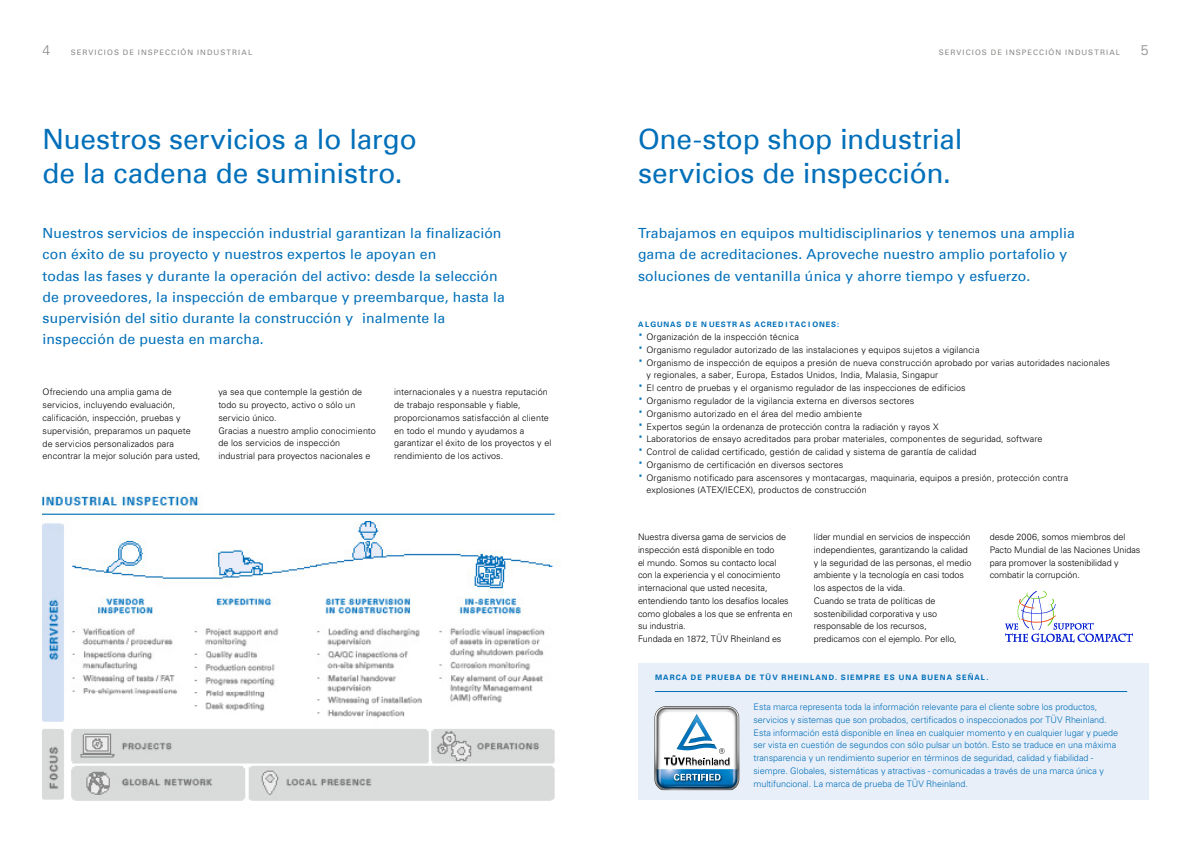
<style>
.page{position:relative;width:1191px;height:842px;background:#fff}
.page>*{position:absolute;margin:0;border:0;box-sizing:border-box;transform-origin:0 0}
.t1{font:28px/34px "Univers Com 55 Roman";letter-spacing:-.005em;color:#006fb9}
.t2{font:14px/21.3px "Univers Com 55 Roman";letter-spacing:.01em;color:#006fb9}
.t3{font:300 14px "Univers";color:#878786}
.t4{font:300 9px/12.8px "Univers";letter-spacing:.01em;color:#000}
.t5{font:300 9px/12.8px "Univers";letter-spacing:-.005em;color:#006fb9}
.t6{font:7.5px "Univers Com 55 Roman";letter-spacing:.145em;color:#878786}
.t7{font:700 7.5px "Univers Com 65";letter-spacing:.14em;color:#006fb9}
.t8{font:700 7.5px "Univers Com 65";letter-spacing:.12em;color:#006fb9}
.s1{font-family:"Univers Com 55 Roman";font-weight:400;font-size:18px;color:#006fb9}
</style>
<div class="page">
<img style="left:1005px;top:591px;width:127px;height:51px">
<div style="left:638px;top:663px;width:510px;height:136px;background:#e9eff9"></div>
<hr style="left:655px;top:691px;width:472px;height:1px;background:#006fb9">
<svg style="left:654px;top:706px;width:85px;height:84px;background:#a9c0cf"></svg>
<img style="left:43px;top:492px;width:516px;height:309px">
<h2 class="t3" style="left:43px;top:42px;width:9px">4</h2>
<p class="t6" style="left:71px;top:48px;width:183px">SERVICIOS DE INSPECCIÓN INDUSTRIAL</p>
<p class="t6" style="left:938px;top:48px;width:183px">SERVICIOS DE INSPECCIÓN INDUSTRIAL</p>
<h2 class="t3" style="left:1140px;top:42px;width:9px">5</h2>
<h1 class="t1" style="left:43px;top:122px;width:376px">Nuestros servicios a lo largo de la cadena de suministro.</h1>
<p class="t2" style="left:43px;top:223px;width:464px">Nuestros servicios de inspección industrial garantizan la finalización con éxito de su proyecto y nuestros expertos le apoyan en<br>todas las fases y durante la operación del activo: desde la selección de proveedores, la inspección de embarque y preembarque, hasta la supervisión del sitio durante la construcción y inalmente la inspección de puesta en marcha.</p>
<p class="t4" style="left:43px;top:386px;width:159px">Ofreciendo una amplia gama de servicios, incluyendo evaluación, calificación, inspección, pruebas y supervisión, preparamos un paquete de servicios personalizados para encontrar la mejor solución para usted,</p>
<p class="t4" style="left:218px;top:386px;width:159px">ya sea que contemple la gestión de todo su proyecto, activo o sólo un servicio único.<br>Gracias a nuestro amplio conocimiento de los servicios de inspección industrial para proyectos nacionales e</p>
<p class="t4" style="left:394px;top:386px;width:159px">internacionales y a nuestra reputación de trabajo responsable y fiable, proporcionamos satisfacción al cliente en todo el mundo y ayudamos a garantizar el éxito de los proyectos y el rendimiento de los activos.</p>
<h1 class="t1" style="left:638px;top:122px;width:326px">One-stop shop industrial servicios de inspección.</h1>
<h2 class="t2" style="left:638px;top:223px;width:438px">Trabajamos en equipos multidisciplinarios y tenemos una amplia gama de acreditaciones. Aproveche nuestro amplio portafolio y soluciones de ventanilla única y ahorre tiempo y esfuerzo.</h2>
<p class="t8" style="left:638px;top:320px;width:203px">A LGUNAS D E N UESTR AS ACRED I TAC I ONES:</p>
<p class="t4" style="left:638px;top:331px;width:162px"><span class="s1">·</span> Organización de la inspección técnica</p>
<p class="t4" style="left:638px;top:343px;width:343px"><span class="s1">·</span> Organismo regulador autorizado de las instalaciones y equipos sujetos a vigilancia</p>
<p class="t4" style="left:638px;top:356px;width:473px"><span class="s1">·</span> Organismo de inspección de equipos a presión de nueva construcción aprobado por varias autoridades nacionales</p>
<p class="t4" style="left:646px;top:369px;width:293px">y regionales, a saber, Europa, Estados Unidos, India, Malasia, Singapur</p>
<p class="t4" style="left:638px;top:382px;width:329px"><span class="s1">·</span> El centro de pruebas y el organismo regulador de las inspecciones de edificios</p>
<p class="t4" style="left:638px;top:394px;width:278px"><span class="s1">·</span> Organismo regulador de la vigilancia externa en diversos sectores</p>
<p class="t4" style="left:638px;top:407px;width:225px"><span class="s1">·</span> Organismo autorizado en el área del medio ambiente</p>
<p class="t4" style="left:638px;top:420px;width:302px"><span class="s1">·</span> Expertos según la ordenanza de protección contra la radiación y rayos X</p>
<p class="t4" style="left:638px;top:433px;width:406px"><span class="s1">·</span> Laboratorios de ensayo acreditados para probar materiales, componentes de seguridad, software</p>
<p class="t4" style="left:638px;top:445px;width:340px"><span class="s1">·</span> Control de calidad certificado, gestión de calidad y sistema de garantía de calidad</p>
<p class="t4" style="left:638px;top:458px;width:207px"><span class="s1">·</span> Organismo de certificación en diversos sectores</p>
<p class="t4" style="left:638px;top:471px;width:432px"><span class="s1">·</span> Organismo notificado para ascensores y montacargas, maquinaria, equipos a presión, protección contra</p>
<p class="t4" style="left:646px;top:484px;width:222px">explosiones (ATEX/IECEX), productos de construcción</p>
<p class="t4" style="left:638px;top:530px;width:156px">Nuestra diversa gama de servicios de inspección está disponible en todo<br>el mundo. Somos su contacto local con la experiencia y el conocimiento internacional que usted necesita, entendiendo tanto los desafíos locales como globales a los que se enfrenta en su industria.<br>Fundada en 1872, TÜV Rheinland es</p>
<p class="t4" style="left:814px;top:530px;width:159px">líder mundial en servicios de inspección independientes, garantizando la calidad y la seguridad de las personas, el medio ambiente y la tecnología en casi todos los aspectos de la vida.<br>Cuando se trata de políticas de sostenibilidad corporativa y uso responsable de los recursos, predicamos con el ejemplo. Por ello,</p>
<p class="t4" style="left:989px;top:530px;width:152px">desde 2006, somos miembros del<br>Pacto Mundial de las Naciones Unidas para promover la sostenibilidad y combatir la corrupción.</p>
<p class="t7" style="left:655px;top:673px;width:335px">MARCA DE PRUEBA DE TÜV RHEINLAND. SIEMPRE ES UNA BUENA SEÑAL.</p>
<p class="t5" style="left:753px;top:700px;width:366px">Esta marca representa toda la información relevante para el cliente sobre los productos, servicios y sistemas que son probados, certificados o inspeccionados por TÜV Rheinland.<br>Esta información está disponible en línea en cualquier momento y en cualquier lugar y puede ser vista en cuestión de segundos con sólo pulsar un botón. Esto se traduce en una máxima transparencia y un rendimiento superior en términos de seguridad, calidad y fiabilidad - siempre. Globales, sistemáticas y atractivas - comunicadas a través de una marca única y multifuncional. La marca de prueba de TÜV Rheinland.</p>
</div>
